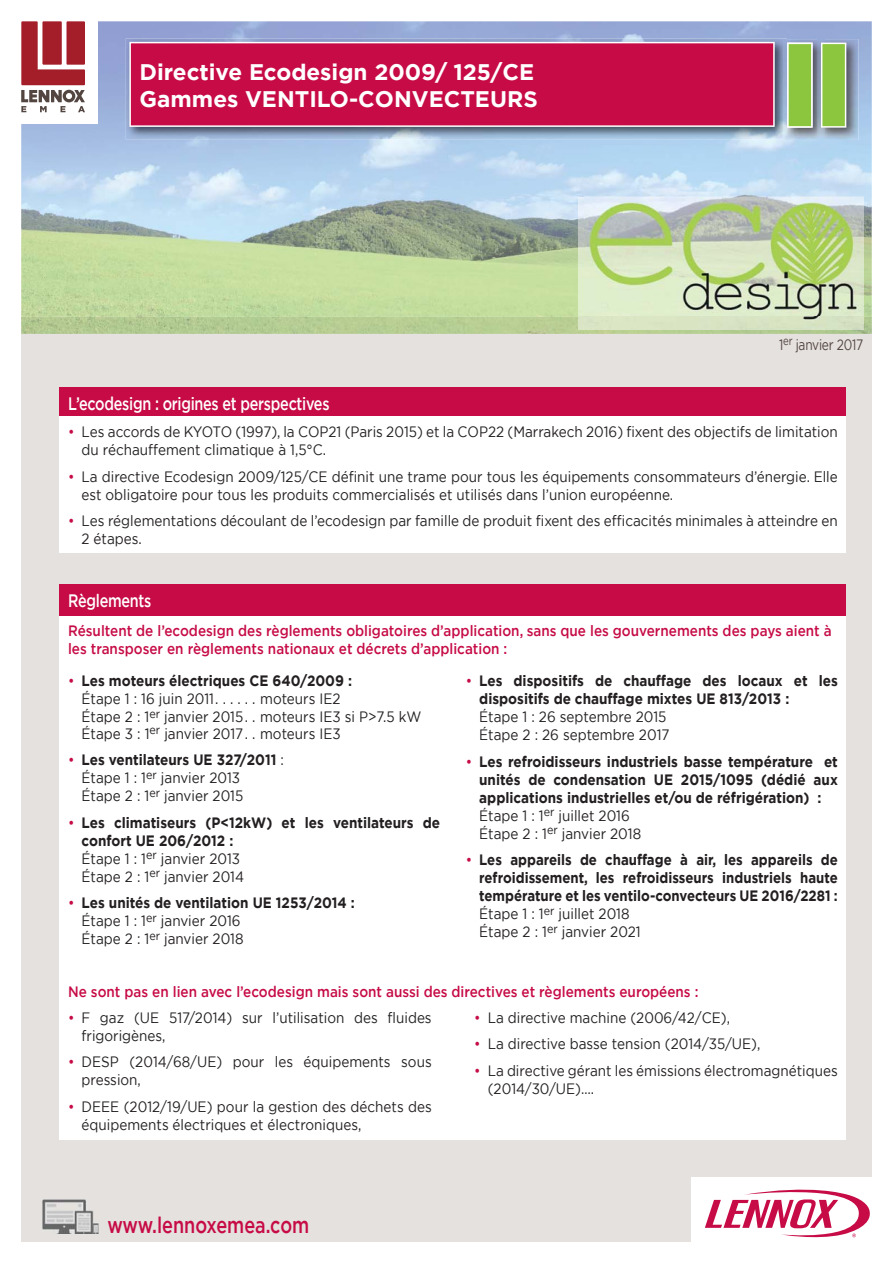
<style>
.page{position:relative;width:893px;height:1263px;background:#fff}
.page>*{position:absolute;margin:0;border:0;box-sizing:border-box;transform-origin:0 0}
.t1{font:700 22.5px/27px "Gotham";color:#fff}
.t2{font:500 22.5px "Gotham";color:#c60b46;scale:.8 1}
.t3{font:500 18px "Gotham";letter-spacing:-.02em;color:#fff;scale:.8 1}
.t4{font:15px/18px "Gotham";color:#231f20;scale:.9 1}
.t5{font:700 15px/18px "Gotham";color:#231f20;scale:.9 1}
.t6{font:500 15px/18px "Gotham";color:#c60b46;scale:.9 1}
.t7{font:700 15px/18px "Gotham";color:#231f20;scale:.88 1}
.t8{font:15px "Gotham";letter-spacing:-.02em;color:#534540;scale:.8 1}
.s1{color:#c60b46}
.s2{font-weight:700}
.s3{font-weight:400;color:#c60b46}
.s4{font-weight:400}
</style>
<div class="page">
<div style="left:21px;top:317px;width:851px;height:925px;background:#e4e1df"></div>
<img style="left:21px;top:21px;width:851px;height:296px">
<img style="left:21px;top:317px;width:851px;height:17px">
<img style="left:578px;top:197px;width:285px;height:120px">
<svg style="left:578px;top:317px;width:7px;height:13px"></svg>
<img style="left:585px;top:198px;width:278px;height:132px">
<div style="left:0;top:0;width:98px;height:123px;background:#fff"></div>
<svg style="left:21px;top:21px;width:64px;height:91px"></svg>
<div style="left:691px;top:1178px;width:202px;height:85px;background:#fff"></div>
<svg style="left:705px;top:1189px;width:165px;height:49px"></svg>
<img style="left:783px;top:39px;width:34px;height:101px">
<svg style="left:787px;top:43px;width:25px;height:85px;background:#9bcd58"></svg>
<img style="left:824px;top:39px;width:34px;height:101px">
<img style="left:817px;top:39px;width:7px;height:101px">
<svg style="left:821px;top:43px;width:25px;height:85px;background:#9acd58"></svg>
<img style="left:42px;top:1199px;width:57px;height:34px">
<img style="left:126px;top:38px;width:661px;height:101px">
<img style="left:783px;top:39px;width:4px;height:100px">
<div style="left:129px;top:42px;width:646px;height:85px;background:#c60b46"></div>
<div style="left:60px;top:387px;width:786px;height:30px;background:#c60b46"></div>
<div style="left:60px;top:417px;width:786px;height:136px;background:#fff"></div>
<div style="left:60px;top:616px;width:786px;height:58px;background:#fff"></div>
<div style="left:60px;top:977px;width:786px;height:62px;background:#fff"></div>
<div style="left:60px;top:1011px;width:786px;height:128px;background:#fff"></div>
<div style="left:60px;top:584px;width:786px;height:32px;background:#c60b46"></div>
<div style="left:60px;top:674px;width:786px;height:311px;background:#fff"></div>
<h1 class="t1" style="left:139px;top:60px;width:400px">Directive Ecodesign 2009/ 125/CE<br>Gammes VENTILO-CONVECTEURS</h1>
<p class="t8" style="left:779px;top:338px;width:107px">1<sup>er</sup> janvier 2017</p>
<p class="t3" style="left:68px;top:396px;width:328px">L’ecodesign : origines et perspectives</p>
<p class="t4" style="left:82px;top:424px;width:842px;text-indent:-13px"><span class="s1">•</span> Les accords de KYOTO (1997), la COP21 (Paris 2015) et la COP22 (Marrakech 2016) fixent des objectifs de limitation du réchauffement climatique à 1,5°C.</p>
<p class="t4" style="left:82px;top:468px;width:842px;text-indent:-14px"><span class="s1">•</span> La directive Ecodesign 2009/125/CE définit une trame pour tous les équipements consommateurs d’énergie. Elle est obligatoire pour tous les produits commercialisés et utilisés dans l’union européenne.</p>
<p class="t4" style="left:82px;top:513px;width:842px;text-indent:-14px"><span class="s1">•</span> Les réglementations découlant de l’ecodesign par famille de produit fixent des efficacités minimales à atteindre en<br>2 étapes.</p>
<p class="t3" style="left:68px;top:593px;width:106px">Règlements</p>
<p class="t6" style="left:68px;top:623px;width:850px">Résultent de l’ecodesign des règlements obligatoires d’application, sans que les gouvernements des pays aient à les transposer en règlements nationaux et décrets d’application :</p>
<p class="t4" style="left:82px;top:673px;width:379px;text-indent:-13px"><span class="s1">•</span> <span class="s2">Les moteurs électriques CE 640/2009 :<br></span>Étape 1 : 16 juin 2011 . . . . . . moteurs IE2<br>Étape 2 : 1<sup>er</sup> janvier 2015 . . moteurs IE3 si P&gt;7.5 kW</p>
<p class="t4" style="left:82px;top:725px;width:289px">Étape 3 : 1<sup>er</sup> janvier 2017 . . moteurs IE3</p>
<p class="t4" style="left:82px;top:752px;width:226px;text-indent:-13px"><span class="s1">•</span> <span class="s2">Les ventilateurs UE 327/2011</span> :<br>Étape 1 : 1<sup>er</sup> janvier 2013<br>Étape 2 : 1<sup>er</sup> janvier 2015</p>
<p class="t5" style="left:82px;top:814px;width:400px;text-indent:-13px"><span class="s3">•</span> Les climatiseurs (P&lt;12kW) et les ventilateurs de confort UE 206/2012 :<br><span class="s4">Étape 1 : 1</span><sup>er</sup> <span class="s4">janvier 2013<br>Étape 2 : 1</span><sup>er</sup> <span class="s4">janvier 2014</span></p>
<p class="t4" style="left:82px;top:895px;width:305px;text-indent:-13px"><span class="s1">•</span> <span class="s2">Les unités de ventilation UE 1253/2014 :<br></span>Étape 1 : 1<sup>er</sup> janvier 2016<br>Étape 2 : 1<sup>er</sup> janvier 2018</p>
<p class="t5" style="left:479px;top:673px;width:400px;text-indent:-14px"><span class="s3">•</span> Les dispositifs de chauffage des locaux et les dispositifs de chauffage mixtes UE 813/2013 :</p>
<p class="t4" style="left:479px;top:709px;width:213px">Étape 1 : 26 septembre 2015<br>Étape 2 : 26 septembre 2017</p>
<p class="t5" style="left:479px;top:753px;width:400px;text-indent:-14px"><span class="s3">•</span> Les refroidisseurs industriels basse température et unités de condensation UE 2015/1095 (dédié aux applications industrielles et/ou de réfrigération) :<br><span class="s4">Étape 1 : 1</span><sup>er</sup> <span class="s4">juillet 2016<br>Étape 2 : 1</span><sup>er</sup> <span class="s4">janvier 2018</span></p>
<p class="t7" style="left:479px;top:852px;width:409px;text-indent:-14px"><span class="s3">•</span> Les appareils de chauffage à air, les appareils de refroidissement, les refroidisseurs industriels haute température et les ventilo-convecteurs UE 2016/2281 :<br><span class="s4">Étape 1 : 1</span><sup>er</sup> <span class="s4">juillet 2018<br>Étape 2 : 1</span><sup>er</sup> <span class="s4">janvier 2021</span></p>
<p class="t6" style="left:68px;top:984px;width:702px">Ne sont pas en lien avec l’ecodesign mais sont aussi des directives et règlements européens :</p>
<p class="t4" style="left:82px;top:1009px;width:390px;text-indent:-14px"><span class="s1">•</span> F gaz (UE 517/2014) sur l’utilisation des fluides frigorigènes,</p>
<p class="t4" style="left:82px;top:1054px;width:390px;text-indent:-14px"><span class="s1">•</span> DESP (2014/68/UE) pour les équipements sous pression,</p>
<p class="t4" style="left:82px;top:1098px;width:390px;text-indent:-14px"><span class="s1">•</span> DEEE (2012/19/UE) pour la gestion des déchets des équipements électriques et électroniques,</p>
<p class="t4" style="left:474px;top:1009px;width:286px"><span class="s1">•</span> La directive machine (2006/42/CE),</p>
<p class="t4" style="left:474px;top:1036px;width:319px"><span class="s1">•</span> La directive basse tension (2014/35/UE),</p>
<p class="t4" style="left:488px;top:1062px;width:390px;text-indent:-14px"><span class="s1">•</span> La directive gérant les émissions électromagnétiques (2014/30/UE)….</p>
<h1 class="t2" style="left:107px;top:1215px;width:254px">www.lennoxemea.com</h1>
</div>
